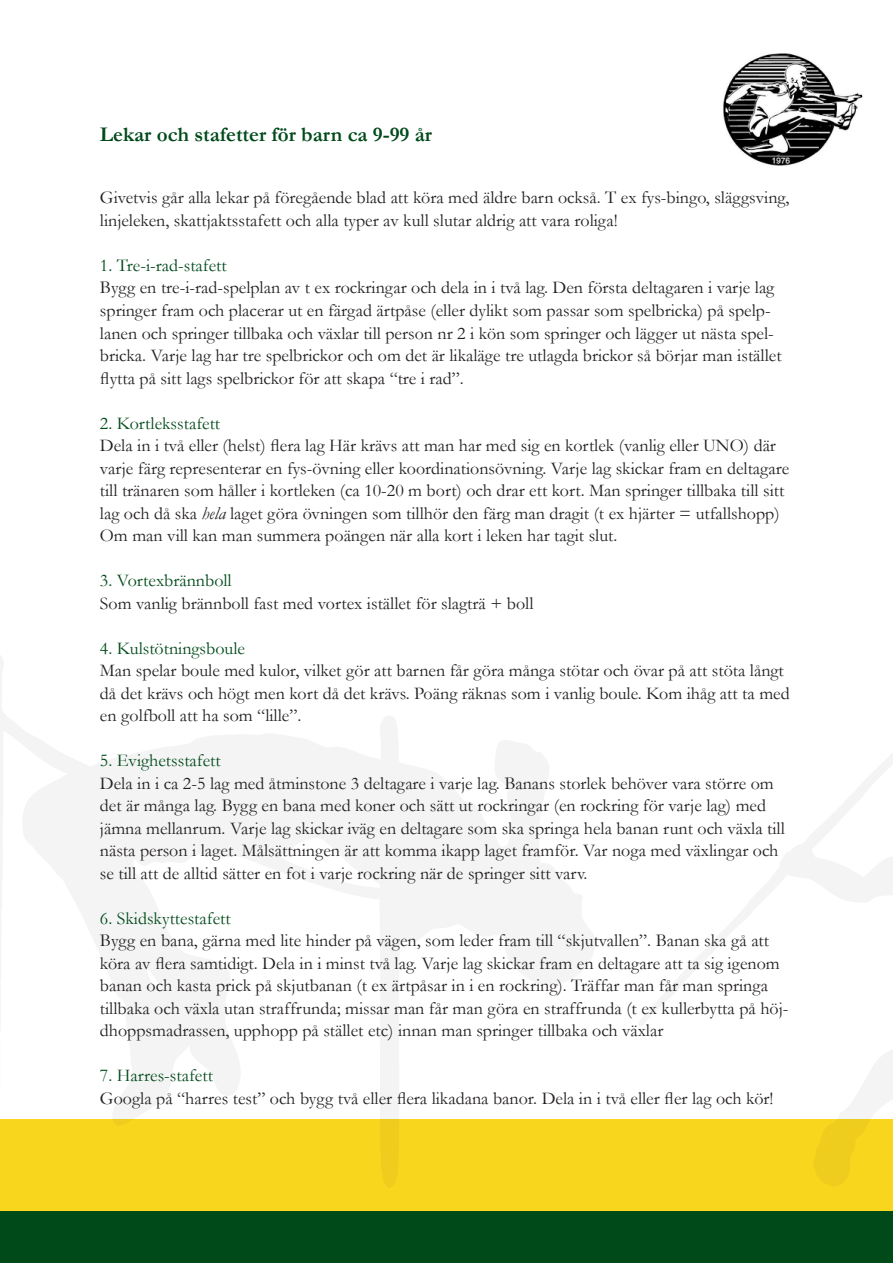
<style>
.page{position:relative;width:893px;height:1263px;background:#fff}
.page>*{position:absolute;margin:0;border:0;box-sizing:border-box;transform-origin:0 0}
.t1{font:700 21px "Garamond";color:#004a1a}
.t2{font:18px/22.5px "Garamond";color:#231f20}
.t3{font:18px "Garamond";color:#004a1a}
.s1{font-style:italic}
</style>
<div class="page">
<div style="left:0;top:1119px;width:893px;height:106px;background:#f9d61e"></div>
<div style="left:0;top:1212px;width:893px;height:51px;background:#004a1a"></div>
<svg style="left:0;top:656px;width:596px;height:556px"></svg>
<svg style="left:639px;top:753px;width:254px;height:433px"></svg>
<img style="left:723px;top:53px;width:140px;height:113px">
<p class="t1" style="left:100px;top:120px;width:334px">Lekar och stafetter för barn ca 9-99 år</p>
<p class="t2" style="left:100px;top:186px;width:691px">Givetvis går alla lekar på föregående blad att köra med äldre barn också. T ex fys-bingo, släggsving, linjeleken, skattjaktsstafett och alla typer av kull slutar aldrig att vara roliga!</p>
<p class="t3" style="left:100px;top:253px;width:128px">1. Tre-i-rad-stafett</p>
<p class="t2" style="left:100px;top:276px;width:683px">Bygg en tre-i-rad-spelplan av t ex rockringar och dela in i två lag. Den första deltagaren i varje lag springer fram och placerar ut en färgad ärtpåse (eller dylikt som passar som spelbricka) på spelp&shy;lanen och springer tillbaka och växlar till person nr 2 i kön som springer och lägger ut nästa spel&shy;bricka. Varje lag har tre spelbrickor och om det är likaläge tre utlagda brickor så börjar man istället flytta på sitt lags spelbrickor för att skapa “tre i rad”.</p>
<p class="t3" style="left:100px;top:411px;width:122px">2. Kortleksstafett</p>
<p class="t2" style="left:100px;top:434px;width:691px">Dela in i två eller (helst) flera lag Här krävs att man har med sig en kortlek (vanlig eller UNO) där varje färg representerar en fys-övning eller koordinationsövning. Varje lag skickar fram en deltagare till tränaren som håller i kortleken (ca 10-20 m bort) och drar ett kort. Man springer tillbaka till sitt lag och då ska <span class="s1">hela</span> laget göra övningen som tillhör den färg man dragit (t ex hjärter = utfallshopp)</p>
<p class="t2" style="left:100px;top:524px;width:519px">Om man vill kan man summera poängen när alla kort i leken har tagit slut.</p>
<p class="t3" style="left:100px;top:568px;width:133px">3. Vortexbrännboll</p>
<p class="t2" style="left:100px;top:591px;width:435px">Som vanlig brännboll fast med vortex istället för slagträ + boll</p>
<p class="t3" style="left:100px;top:636px;width:147px">4. Kulstötningsboule</p>
<p class="t2" style="left:100px;top:659px;width:691px">Man spelar boule med kulor, vilket gör att barnen får göra många stötar och övar på att stöta långt då det krävs och högt men kort då det krävs. Poäng räknas som i vanlig boule. Kom ihåg att ta med en golfboll att ha som “lille”.</p>
<p class="t3" style="left:100px;top:748px;width:122px">5. Evighetsstafett</p>
<p class="t2" style="left:100px;top:771px;width:686px">Dela in i ca 2-5 lag med åtminstone 3 deltagare i varje lag. Banans storlek behöver vara större om det är många lag. Bygg en bana med koner och sätt ut rockringar (en rockring för varje lag) med jämna mellanrum. Varje lag skickar iväg en deltagare som ska springa hela banan runt och växla till nästa person i laget. Målsättningen är att komma ikapp laget framför. Var noga med växlingar och se till att de alltid sätter en fot i varje rockring när de springer sitt varv.</p>
<p class="t3" style="left:100px;top:906px;width:132px">6. Skidskyttestafett</p>
<p class="t2" style="left:100px;top:929px;width:690px">Bygg en bana, gärna med lite hinder på vägen, som leder fram till “skjutvallen”. Banan ska gå att köra av flera samtidigt. Dela in i minst två lag. Varje lag skickar fram en deltagare att ta sig igenom banan och kasta prick på skjutbanan (t ex ärtpåsar in i en rockring). Träffar man får man springa tillbaka och växla utan straffrunda; missar man får man göra en straffrunda (t ex kullerbytta på höj&shy;dhoppsmadrassen, upphopp på stället etc) innan man springer tillbaka och växlar</p>
<p class="t3" style="left:100px;top:1063px;width:114px">7. Harres-stafett</p>
<p class="t2" style="left:100px;top:1086px;width:675px">Googla på “harres test” och bygg två eller flera likadana banor. Dela in i två eller fler lag och kör!</p>
</div>
